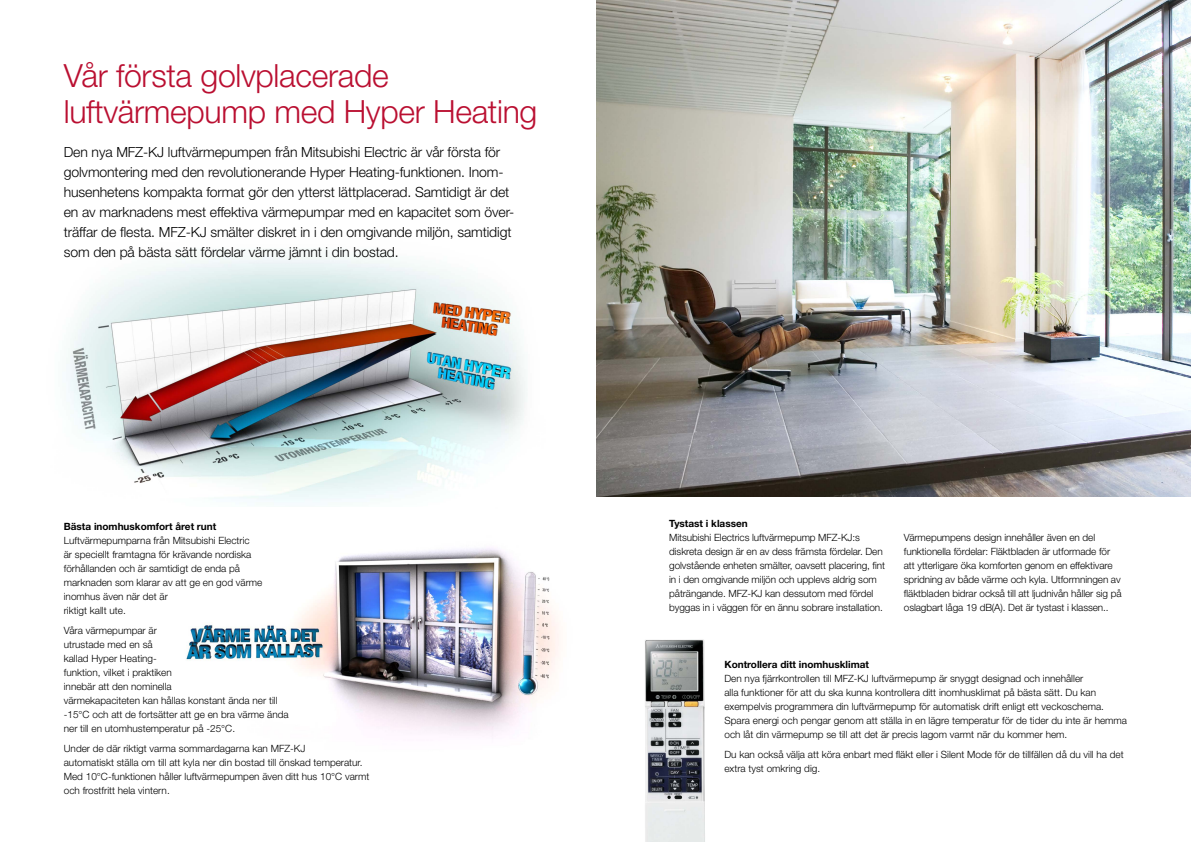
<style>
.page{position:relative;width:1191px;height:842px;background:#fff}
.page>*{position:absolute;margin:0;border:0;box-sizing:border-box;transform-origin:0 0}
.t1{font:300 32px/36px "Helvetica Neue LT Std";letter-spacing:-.01em;color:#ba0f31}
.t2{font:300 14px/20px "Helvetica Neue LT Std";letter-spacing:-.01em;color:#000}
.t3{font:300 10px/14px "Helvetica Neue LT Std";color:#000}
.t4{font:700 10px "Helvetica Neue LT Std";color:#000}
</style>
<div class="page">
<img style="left:66px;top:256px;width:461px;height:247px">
<img style="left:186px;top:548px;width:373px;height:190px">
<img style="left:597px;top:0;width:594px;height:496px">
<img style="left:645px;top:639px;width:60px;height:203px">
<h1 class="t1" style="left:64px;top:57px;width:475px">Vår första golvplacerade luftvärmepump med Hyper Heating</h1>
<p class="t2" style="left:64px;top:142px;width:452px">Den nya MFZ-KJ luftvärmepumpen från Mitsubishi Electric är vår första för golvmontering med den revolutionerande Hyper Heating-funktionen. Inom&shy;husenhetens kompakta format gör den ytterst lättplacerad. Samtidigt är det en av marknadens mest effektiva värmepumpar med en kapacitet som över&shy;träffar de flesta. MFZ-KJ smälter diskret in i den omgivande miljön, samtidigt som den på bästa sätt fördelar värme jämnt i din bostad.</p>
<p class="t4" style="left:64px;top:520px;width:154px">Bästa inomhuskomfort året runt</p>
<p class="t3" style="left:64px;top:533px;width:200px">Luftvärmepumparna från Mitsubishi Electric<br>är speciellt framtagna för krävande nordiska förhållanden och är samtidigt de enda på marknaden som klarar av att ge en god värme inomhus även när det är<br>riktigt kallt ute.</p>
<p class="t3" style="left:64px;top:623px;width:226px">Våra värmepumpar är<br>utrustade med en så<br>kallad Hyper Heating-<br>funktion, vilket i praktiken<br>innebär att den nominella<br>värmekapaciteten kan hållas konstant ända ner till -15°C och att de fortsätter att ge en bra värme ända ner till en utomhustemperatur på -25°C.</p>
<p class="t3" style="left:64px;top:741px;width:307px">Under de där riktigt varma sommardagarna kan MFZ-KJ<br>automatiskt ställa om till att kyla ner din bostad till önskad temperatur.<br>Med 10°C-funktionen håller luftvärmepumpen även ditt hus 10°C varmt och frostfritt hela vintern.</p>
<p class="t4" style="left:669px;top:517px;width:80px">Tystast i klassen</p>
<p class="t3" style="left:669px;top:530px;width:217px">Mitsubishi Electrics luftvärmepump MFZ-KJ:s diskreta design är en av dess främsta fördelar. Den golvstående enheten smälter, oavsett placering, fint in i den omgivande miljön och upplevs aldrig som påträngande. MFZ-KJ kan dessutom med fördel byggas in i väggen för en ännu sobrare installation.</p>
<p class="t3" style="left:904px;top:530px;width:219px">Värmepumpens design innehåller även en del funktionella fördelar: Fläktbladen är utformade för att ytterligare öka komforten genom en effektivare spridning av både värme och kyla. Utformningen av fläktbladen bidrar också till att ljudnivån håller sig på oslagbart låga 19 dB(A). Det är tystast i klassen..</p>
<p class="t4" style="left:724px;top:658px;width:146px">Kontrollera ditt inomhusklimat</p>
<p class="t3" style="left:724px;top:671px;width:404px">Den nya fjärrkontrollen till MFZ-KJ luftvärmepump är snyggt designad och innehåller<br>alla funktioner för att du ska kunna kontrollera ditt inomhusklimat på bästa sätt. Du kan exempelvis programmera din luftvärmepump för automatisk drift enligt ett veckoschema.<br>Spara energi och pengar genom att ställa in en lägre temperatur för de tider du inte är hemma och låt din värmepump se till att det är precis lagom varmt när du kommer hem.</p>
<p class="t3" style="left:724px;top:747px;width:401px">Du kan också välja att köra enbart med fläkt eller i Silent Mode för de tillfällen då du vill ha det extra tyst omkring dig.</p>
</div>
